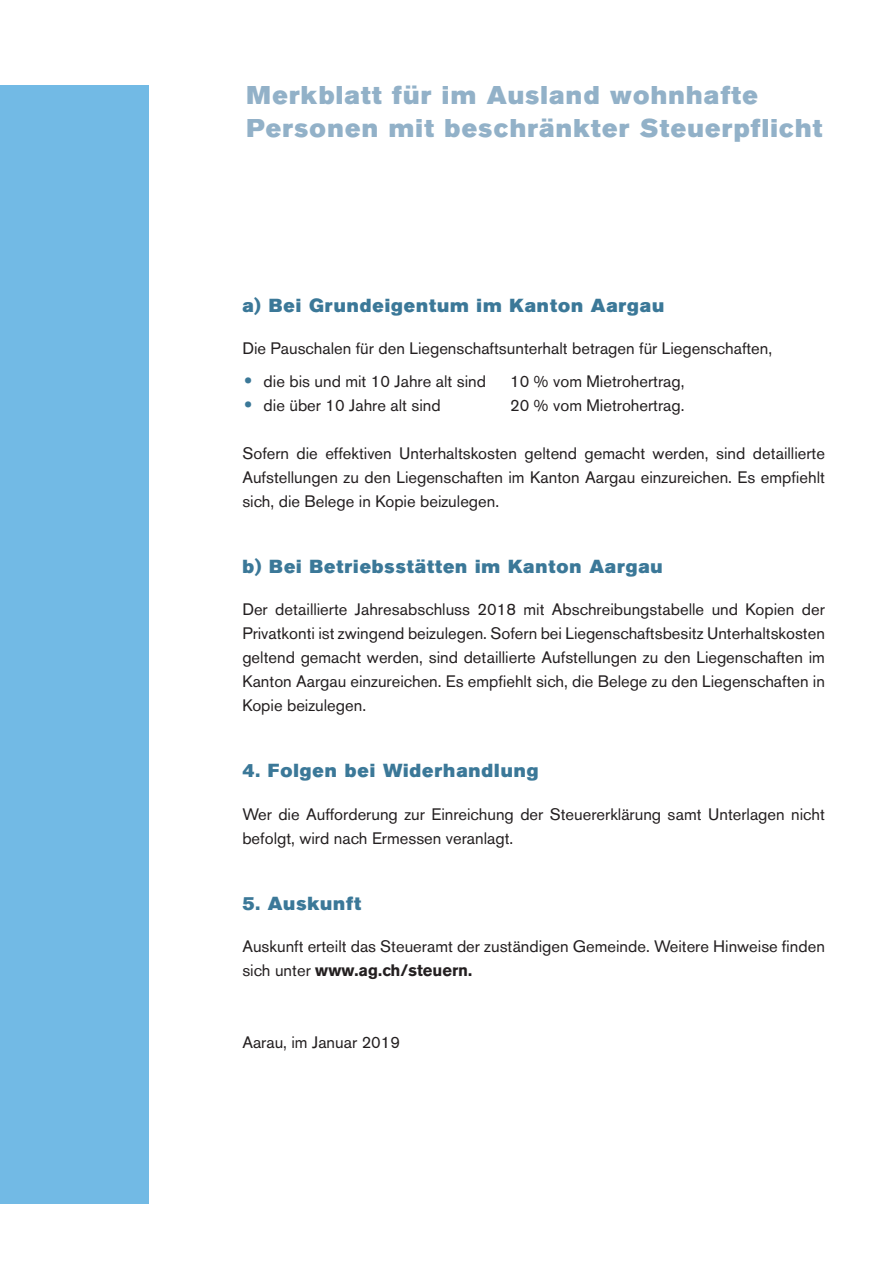
<style>
.page{position:relative;width:893px;height:1263px;background:#fff}
.page>*{position:absolute;margin:0;border:0;box-sizing:border-box;transform-origin:0 0}
.t1{font:25.5px/33px "Akzidenz Grotesk BE Super";letter-spacing:.05em;color:#92b1c8}
._06_Zwischentitel{font:18.75px "Akzidenz Grotesk BE Super";letter-spacing:.05em;color:#3b7898}
._05_Grundschrift{font:16.5px/24px "Akzidenz Grotesk BE";color:#231f20;text-align:justify}
.s1{font-weight:700}
</style>
<div class="page">
<div style="left:0;top:85px;width:149px;height:1118px;background:#72bae5"></div>
<p class="t1" style="left:247px;top:79px;width:577px">Merkblatt für im Ausland wohnhafte<br>Personen mit beschränkter Steuerpflicht</p>
<p class="_06_Zwischentitel" style="left:242px;top:294px;width:423px">a) Bei Grundeigentum im Kanton Aargau</p>
<p class="_05_Grundschrift" style="left:242px;top:336px;width:531px">Die Pauschalen für den Liegenschaftsunterhalt betragen für Liegenschaften,</p>
<p class="_05_Grundschrift" style="left:264px;top:369px;width:224px">die bis und mit 10 Jahre alt sind</p>
<p class="_05_Grundschrift" style="left:510px;top:369px;width:176px">10 % vom Mietrohertrag,</p>
<p class="_05_Grundschrift" style="left:264px;top:393px;width:179px">die über 10 Jahre alt sind</p>
<p class="_05_Grundschrift" style="left:510px;top:393px;width:176px">20 % vom Mietrohertrag.</p>
<p class="_05_Grundschrift" style="left:242px;top:441px;width:584px">Sofern die effektiven Unterhaltskosten geltend gemacht werden, sind detaillierte Aufstellungen zu den Liegenschaften im Kanton Aargau einzureichen. Es empfiehlt sich, die Belege in Kopie beizulegen.</p>
<p class="_06_Zwischentitel" style="left:242px;top:555px;width:422px">b) Bei Betriebsstätten im Kanton Aargau</p>
<p class="_05_Grundschrift" style="left:242px;top:597px;width:584px">Der detaillierte Jahresabschluss 2018 mit Abschreibungstabelle und Kopien der Privatkonti ist zwingend beizulegen. Sofern bei Liegenschaftsbesitz Unterhaltskosten geltend gemacht werden, sind detaillierte Aufstellungen zu den Liegenschaften im Kanton Aargau einzureichen. Es empfiehlt sich, die Belege zu den Liegenschaften in Kopie beizulegen.</p>
<p class="_06_Zwischentitel" style="left:242px;top:760px;width:298px">4. Folgen bei Widerhandlung</p>
<p class="_05_Grundschrift" style="left:242px;top:802px;width:584px">Wer die Aufforderung zur Einreichung der Steuererklärung samt Unterlagen nicht befolgt, wird nach Ermessen veranlagt.</p>
<p class="_06_Zwischentitel" style="left:242px;top:892px;width:120px">5. Auskunft</p>
<p class="_05_Grundschrift" style="left:242px;top:934px;width:584px">Auskunft erteilt das Steueramt der zuständigen Gemeinde. Weitere Hinweise finden sich unter <span class="s1">www.ag.ch/steuern.</span></p>
<p class="_05_Grundschrift" style="left:242px;top:1030px;width:159px">Aarau, im Januar 2019</p>
</div>
